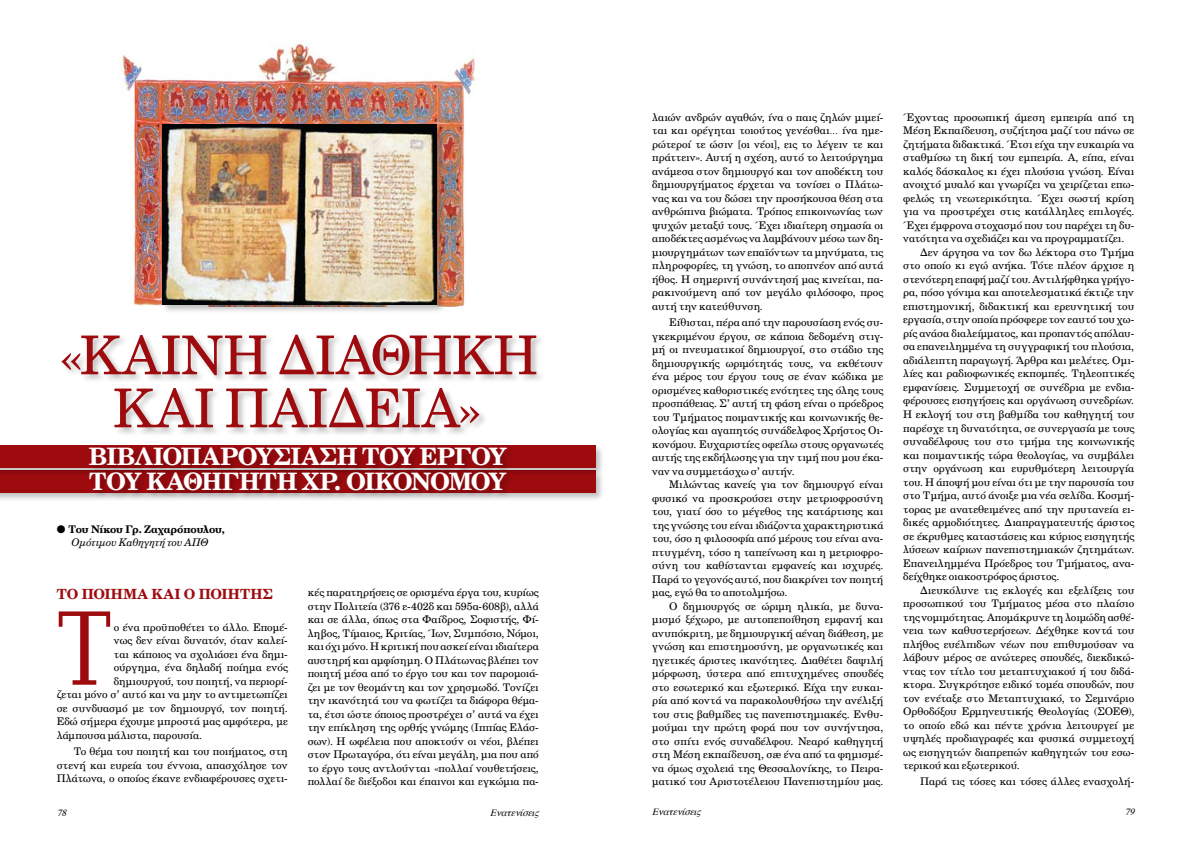
<style>
.page{position:relative;width:1191px;height:842px;background:#fff}
.page>*{position:absolute;margin:0;border:0;box-sizing:border-box;transform-origin:0 0}
.t1{font:109.2px "PF Diplomat";color:#9e0b0f;scale:.83 1}
.t2{font:53.7px/53px "UB Century";letter-spacing:-.01em;color:#9e0b0f;text-align:center}
.t3{font:24px/25px "UB Century Bold";letter-spacing:-.025em;color:#fff}
.t4{font:14px "UB Century Bold";letter-spacing:.015em;color:#9e0b0f}
.t5{font:10.5px/13.5px "UB Century";letter-spacing:-.005em;color:#000;text-align:justify}
.t6{font:10.5px "UB Century Bold";letter-spacing:-.015em;color:#000}
.t7{font:10.5px "UB Century Italic";color:#000}
.t8{font:italic 9.5px "Times";color:#000}
</style>
<div class="page">
<img style="left:121px;top:42px;width:354px;height:264px">
<div style="left:60px;top:333px;width:562px;height:132px;background:#000;opacity:.25"></div>
<div style="left:0;top:469px;width:609px;height:38px;background:#000;opacity:.25"></div>
<div style="left:0;top:471px;width:595px;height:22px;background:#9e0b0f"></div>
<div style="left:0;top:444px;width:609px;height:37px;background:#000;opacity:.25"></div>
<div style="left:0;top:445px;width:595px;height:23px;background:#9e0b0f"></div>
<div style="left:88px;top:446px;width:496px;height:83px;background:#000;opacity:.25"></div>
<div style="left:161px;top:123px;width:289px;height:196px;background:#000;opacity:.25"></div>
<img style="left:163px;top:124px;width:273px;height:181px">
<h2 class="t2" style="left:58px;top:328px;width:482px">«ΚΑΙΝΗ ΔΙΑΘΗΚΗ<br>ΚΑΙ ΠΑΙΔΕΙΑ»</h2>
<h3 class="t3" style="left:89px;top:444px;width:419px">ΒΙΒΛΙΟΠΑΡΟΥΣΙΑΣΗ ΤΟΥ ΕΡΓΟΥ<br>ΤΟΥ ΚΑΘΗΓΗΤΗ ΧΡ. ΟΙΚΟΝΟΜΟΥ</h3>
<p class="t6" style="left:57px;top:523px;width:170px">● Tου Νίκου Γρ. Ζαχαρόπουλου,</p>
<p class="t7" style="left:72px;top:536px;width:139px">Ομότιμου Καθηγητή του ΑΠΘ</p>
<h3 class="t4" style="left:57px;top:585px;width:218px">ΤΟ ΠΟΙΗΜΑ ΚΑΙ Ο ΠΟΙΗΤΗΣ</h3>
<h1 class="t1" style="left:57px;top:591px;width:68px">Τ</h1>
<p class="t5" style="left:114px;top:620px;width:175px">ο ένα προϋποθέτει το άλλο. Επομέ-</p>
<p class="t5" style="left:114px;top:634px;width:175px">νως δεν είναι δυνατόν, όταν καλεί-</p>
<p class="t5" style="left:114px;top:647px;width:175px">ται κάποιος να σχολιάσει ένα δημι-</p>
<p class="t5" style="left:114px;top:661px;width:175px">ούργημα, ένα δηλαδή ποίημα ενός</p>
<p class="t5" style="left:114px;top:674px;width:175px">δημιουργού, του ποιητή, να περιορί-</p>
<p class="t5" style="left:57px;top:688px;width:233px">ζεται μόνο σ’ αυτό και να μην το αντιμετωπίζει</p>
<p class="t5" style="left:57px;top:701px;width:233px">σε συνδυασμό με τον δημιουργό, τον ποιητή.</p>
<p class="t5" style="left:57px;top:715px;width:233px">Εδώ σήμερα έχουμε μπροστά μας αμφότερα, με</p>
<p class="t5" style="left:57px;top:728px;width:147px">λάμπουσα μάλιστα, παρουσία.</p>
<p class="t5" style="left:57px;top:744px;width:233px;text-indent:17px">Το θέμα του ποιητή και του ποιήματος, στη στενή και ευρεία του έννοια, απασχόλησε τον Πλάτωνα, ο οποίος έκανε ενδιαφέρουσες σχετι-</p>
<p class="t5" style="left:308px;top:585px;width:233px">κές παρατηρήσεις σε ορισμένα έργα του, κυρίως στην Πολιτεία (376 ε-402δ και 595α-608β), αλλά και σε άλλα, όπως στα Φαίδρος, Σοφιστής, Φί&shy;ληβος, Τίμαιος, Κριτίας, Ίων, Συμπόσιο, Νόμοι, και όχι μόνο. Η κριτική που ασκεί είναι ιδιαίτερα αυστηρή και αμφίσημη. Ο Πλάτωνας βλέπει τον ποιητή μέσα από το έργο του και τον παρομοιά&shy;ζει με τον θεομάντη και τον χρησμωδό. Τονίζει την ικανότητά του να φωτίζει τα διάφορα θέμα&shy;τα, έτσι ώστε όποιος προστρέχει σ’ αυτά να έχει την επίκληση της ορθής γνώμης (Ιππίας Ελάσ&shy;σων). Η ωφέλεια που αποκτούν οι νέοι, βλέπει στον Πρωταγόρα, ότι είναι μεγάλη, μια που από το έργο τους αντλούνται «πολλαί νουθετήσεις, πολλαί δε διέξοδοι και έπαινοι και εγκώμια πα-</p>
<p class="t5" style="left:652px;top:110px;width:233px">λαιών ανδρών αγαθών, ίνα ο παις ζηλών μιμεί&shy;ται και ορέγηται τοιούτος γενέσθαι… ίνα ημε&shy;ρώτεροί τε ώσιν [οι νέοι], εις το λέγειν τε και πράττειν». Αυτή η σχέση, αυτό το λειτούργημα ανάμεσα στον δημιουργό και τον αποδέκτη του δημιουργήματος έρχεται να τονίσει ο Πλάτω&shy;νας και να του δώσει την προσήκουσα θέση στα ανθρώπινα βιώματα. Τρόπος επικοινωνίας των ψυχών μεταξύ τους. Έχει ιδιαίτερη σημασία οι αποδέκτες ασμένως να λαμβάνουν μέσω των δη&shy;μιουργημάτων των επαϊόντων τα μηνύματα, τις πληροφορίες, τη γνώση, το αποπνέον από αυτά ήθος. Η σημερινή συνάντησή μας κινείται, πα&shy;ρακινούμενη από τον μεγάλο φιλόσοφο, προς αυτή την κατεύθυνση.</p>
<p class="t5" style="left:652px;top:316px;width:233px;text-indent:17px">Είθισται, πέρα από την παρουσίαση ενός συ&shy;γκεκριμένου έργου, σε κάποια δεδομένη στιγ&shy;μή οι πνευματικοί δημιουργοί, στο στάδιο της δημιουργικής ωριμότητάς τους, να εκθέτουν ένα μέρος του έργου τους σε έναν κώδικα με ορισμένες καθοριστικές ενότητες της όλης τους προσπάθειας. Σ’ αυτή τη φάση είναι ο πρόεδρος του Τμήματος ποιμαντικής και κοινωνικής θε&shy;ολογίας και αγαπητός συνάδελφος Χρήστος Οι&shy;κονόμου. Ευχαριστίες οφείλω στους οργανωτές αυτής της εκδήλωσης για την τιμή που μου έκα&shy;ναν να συμμετάσχω σ’ αυτήν.</p>
<p class="t5" style="left:652px;top:478px;width:233px;text-indent:17px">Μιλώντας κανείς για τον δημιουργό είναι φυσικό να προσκρούσει στην μετριοφροσύνη του, γιατί όσο το μέγεθος της κατάρτισης και της γνώσης του είναι ιδιάζοντα χαρακτηριστικά του, όσο η φιλοσοφία από μέρους του είναι ανα&shy;πτυγμένη, τόσο η ταπείνωση και η μετριοφρο&shy;σύνη του καθίστανται εμφανείς και ισχυρές.<br>Παρά το γεγονός αυτό, που διακρίνει τον ποιητή μας, εγώ θα το αποτολμήσω.</p>
<p class="t5" style="left:652px;top:599px;width:233px;text-indent:17px">Ο δημιουργός σε ώριμη ηλικία, με δυνα&shy;μισμό ξέχωρο, με αυτοπεποίθηση εμφανή και ανυπόκριτη, με δημιουργική αέναη διάθεση, με γνώση και επιστημοσύνη, με οργανωτικές και ηγετικές άριστες ικανότητες. Διαθέτει δαψιλή μόρφωση, ύστερα από επιτυχημένες σπουδές στο εσωτερικό και εξωτερικό. Είχα την ευκαι&shy;ρία από κοντά να παρακολουθήσω την ανέλιξή του στις βαθμίδες τις πανεπιστημιακές. Ενθυ&shy;μούμαι την πρώτη φορά που τον συνήντησα, στο σπίτι ενός συναδέλφου. Νεαρό καθηγητή στη Μέση εκπαίδευση, σ΄ ένα από τα φημισμέ&shy;να όμως σχολειά της Θεσσαλονίκης, το Πειρα&shy;ματικό του Αριστοτέλειου Πανεπιστημίου μας.</p>
<p class="t5" style="left:903px;top:110px;width:233px">Έχοντας προσωπική άμεση εμπειρία από τη</p>
<p class="t5" style="left:903px;top:124px;width:233px">Μέση Εκπαίδευση, συζήτησα μαζί του πάνω σε</p>
<p class="t5" style="left:903px;top:137px;width:233px">ζητήματα διδακτικά. Έτσι είχα την ευκαιρία να</p>
<p class="t5" style="left:903px;top:151px;width:232px">σταθμίσω τη δική του εμπειρία. Α, είπα, είναι</p>
<p class="t5" style="left:903px;top:164px;width:233px">καλός δάσκαλος κι έχει πλούσια γνώση. Είναι</p>
<p class="t5" style="left:903px;top:178px;width:233px">ανοιχτό μυαλό και γνωρίζει να χειρίζεται επω-</p>
<p class="t5" style="left:903px;top:191px;width:232px">φελώς τη νεωτερικότητα. Έχει σωστή κρίση</p>
<p class="t5" style="left:903px;top:205px;width:233px">για να προστρέχει στις κατάλληλες επιλογές.</p>
<p class="t5" style="left:903px;top:218px;width:233px">Έχει έμφρονα στοχασμό που του παρέχει τη δυ-</p>
<p class="t5" style="left:903px;top:232px;width:223px">νατότητα να σχεδιάζει και να προγραμματίζει.</p>
<p class="t5" style="left:920px;top:245px;width:216px">Δεν άργησα να τον δω λέκτορα στο Τμήμα</p>
<p class="t5" style="left:903px;top:259px;width:232px">στο οποίο κι εγώ ανήκα. Τότε πλέον άρχισε η</p>
<p class="t5" style="left:903px;top:272px;width:233px">στενότερη επαφή μαζί του. Αντιλήφθηκα γρήγο-</p>
<p class="t5" style="left:903px;top:286px;width:233px">ρα, πόσο γόνιμα και αποτελεσματικά έκτιζε την</p>
<p class="t5" style="left:903px;top:299px;width:233px">επιστημονική, διδακτική και ερευνητική του</p>
<p class="t5" style="left:903px;top:313px;width:233px">εργασία, στην οποία πρόσφερε τον εαυτό του χω-</p>
<p class="t5" style="left:903px;top:326px;width:233px">ρίς ανάσα διαλείμματος, και προπαντός απόλαυ-</p>
<p class="t5" style="left:903px;top:340px;width:232px">σα επανειλημμένα τη συγγραφική του πλούσια,</p>
<p class="t5" style="left:903px;top:353px;width:233px">αδιάλειπτη παραγωγή. Άρθρα και μελέτες. Ομι-</p>
<p class="t5" style="left:903px;top:367px;width:233px">λίες και ραδιοφωνικές εκπομπές. Τηλεοπτικές</p>
<p class="t5" style="left:903px;top:380px;width:233px">εμφανίσεις. Συμμετοχή σε συνέδρια με ενδια-</p>
<p class="t5" style="left:903px;top:394px;width:232px">φέρουσες εισηγήσεις και οργάνωση συνεδρίων.</p>
<p class="t5" style="left:903px;top:407px;width:233px">Η εκλογή του στη βαθμίδα του καθηγητή του</p>
<p class="t5" style="left:903px;top:421px;width:233px">παρέσχε τη δυνατότητα, σε συνεργασία με τους</p>
<p class="t5" style="left:903px;top:434px;width:233px">συναδέλφους του στο τμήμα της κοινωνικής</p>
<p class="t5" style="left:903px;top:448px;width:233px">και ποιμαντικής τώρα θεολογίας, να συμβάλει</p>
<p class="t5" style="left:903px;top:461px;width:233px">στην οργάνωση και ευρυθμότερη λειτουργία</p>
<p class="t5" style="left:903px;top:475px;width:232px">του. Η άποψή μου είναι ότι με την παρουσία του</p>
<p class="t5" style="left:903px;top:488px;width:233px">στο Τμήμα, αυτό άνοιξε μια νέα σελίδα. Κοσμή-</p>
<p class="t5" style="left:903px;top:502px;width:233px">τορας με ανατεθειμένες από την πρυτανεία ει-</p>
<p class="t5" style="left:903px;top:515px;width:233px">δικές αρμοδιότητες. Διαπραγματευτής άριστος</p>
<p class="t5" style="left:903px;top:529px;width:233px">σε έκρυθμες καταστάσεις και κύριος εισηγητής</p>
<p class="t5" style="left:903px;top:542px;width:233px">λύσεων καίριων πανεπιστημιακών ζητημάτων.</p>
<p class="t5" style="left:903px;top:556px;width:233px">Επανειλημμένα Πρόεδρος του Τμήματος, ανα-</p>
<p class="t5" style="left:903px;top:569px;width:158px">δείχθηκε οιακοστρόφος άριστος.</p>
<p class="t5" style="left:920px;top:583px;width:216px">Διευκόλυνε τις εκλογές και εξελίξεις του</p>
<p class="t5" style="left:903px;top:596px;width:233px">προσωπικού του Τμήματος μέσα στο πλαίσιο</p>
<p class="t5" style="left:903px;top:610px;width:233px">της νομιμότητας. Απομάκρυνε τη λοιμώδη ασθέ-</p>
<p class="t5" style="left:903px;top:623px;width:233px">νεια των καθυστερήσεων. Δέχθηκε κοντά του</p>
<p class="t5" style="left:903px;top:637px;width:233px">πλήθος ευέλπιδων νέων που επιθυμούσαν να</p>
<p class="t5" style="left:903px;top:650px;width:233px">λάβουν μέρος σε ανώτερες σπουδές, διεκδικώ-</p>
<p class="t5" style="left:903px;top:664px;width:233px">ντας τον τίτλο του μεταπτυχιακού ή του διδά-</p>
<p class="t5" style="left:903px;top:677px;width:232px">κτορα. Συγκρότησε ειδικό τομέα σπουδών, που</p>
<p class="t5" style="left:903px;top:691px;width:232px">τον ενέταξε στο Μεταπτυχιακό, το Σεμινάριο</p>
<p class="t5" style="left:903px;top:704px;width:232px">Ορθοδόξου Ερμηνευτικής Θεολογίας (ΣΟΕΘ),</p>
<p class="t5" style="left:903px;top:718px;width:233px">το οποίο εδώ και πέντε χρόνια λειτουργεί με</p>
<p class="t5" style="left:903px;top:731px;width:232px">υψηλές προδιαγραφές και φυσικά συμμετοχή</p>
<p class="t5" style="left:903px;top:745px;width:233px">ως εισηγητών διαπρεπών καθηγητών του εσω-</p>
<p class="t5" style="left:903px;top:758px;width:118px">τερικού και εξωτερικού.</p>
<p class="t5" style="left:920px;top:775px;width:216px">Παρά τις τόσες και τόσες άλλες ενασχολή-</p>
<p class="t8" style="left:57px;top:803px;width:15px">78</p>
<p class="t8" style="left:490px;top:803px;width:54px">Eνατενίσεις</p>
<p class="t8" style="left:652px;top:803px;width:54px">Eνατενίσεις</p>
<p class="t8" style="left:1124px;top:803px;width:15px">79</p>
</div>
